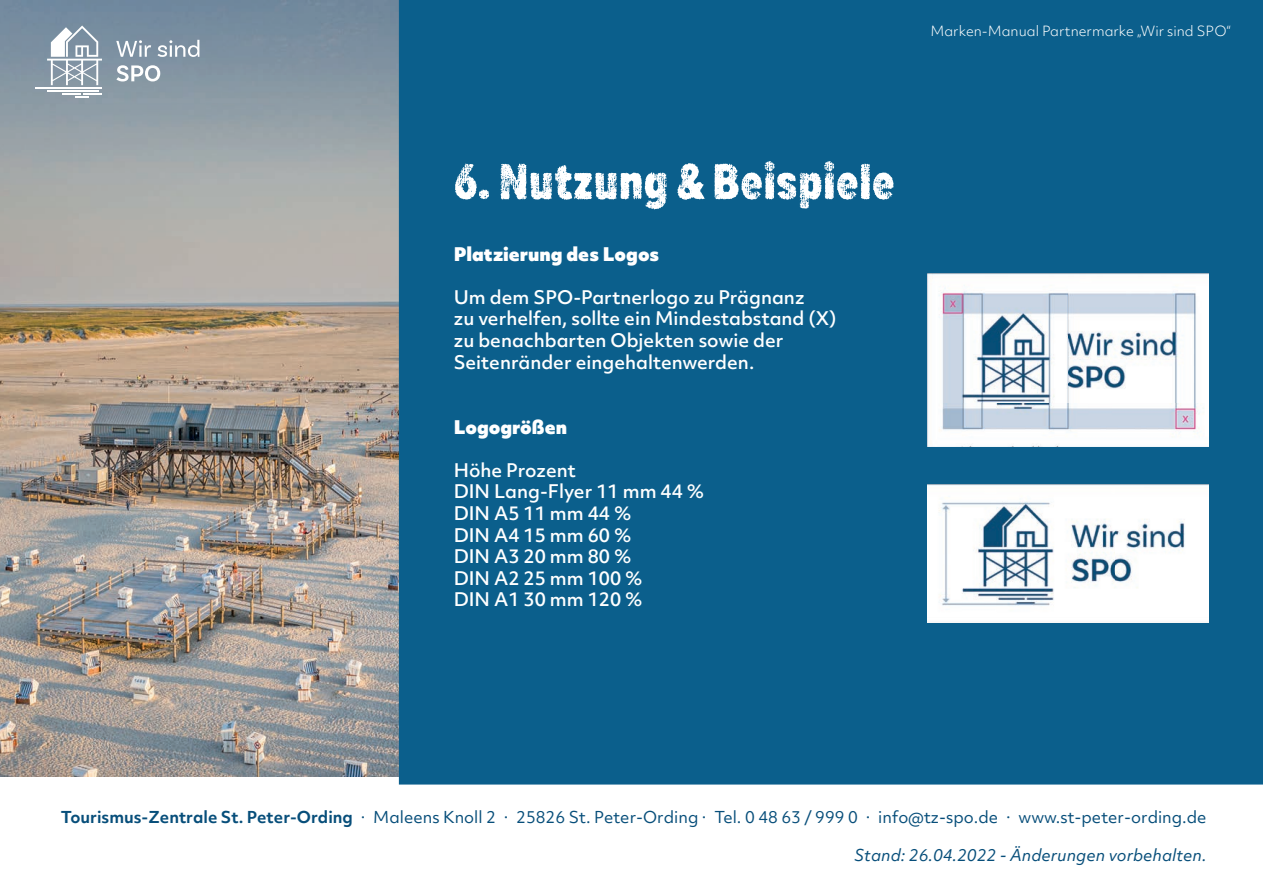
<style>
.page{position:relative;width:1263px;height:893px;background:#fff}
.page>*{position:absolute;margin:0;border:0;box-sizing:border-box;transform-origin:0 0}
.t1{font:900 51px "Draft Natural F";color:#fff}
.t2{font:500 18px/21.6px "Objektiv Mk 2";color:#fff}
.t3{font:900 18px "Objektiv Mk 2";color:#fff}
.t4{font:15.75px "Objektiv Mk 2";color:#074e7a}
.t5{font:italic 15.75px "Objektiv Mk 2";color:#074e7a}
.t6{font:300 13.5px "Objektiv Mk 2";color:#fff}
.s1{font-weight:700}
</style>
<div class="page">
<img style="left:0;top:0;width:399px;height:776px">
<div style="left:399px;top:0;width:864px;height:784px;background:#0b5f8c"></div>
<hr style="left:36px;top:87px;width:66px;height:2px;background:#fff">
<hr style="left:47px;top:91px;width:51px;height:1px;background:#fff">
<svg style="left:62px;top:94px;width:40px;height:4px"></svg>
<svg style="left:47px;top:26px;width:55px;height:59px"></svg>
<svg style="left:116px;top:40px;width:35px;height:17px"></svg>
<svg style="left:157px;top:40px;width:42px;height:17px"></svg>
<svg style="left:116px;top:65px;width:44px;height:17px"></svg>
<img style="left:927px;top:274px;width:282px;height:172px">
<img style="left:927px;top:485px;width:282px;height:137px">
<p class="t6" style="left:930px;top:22px;width:302px">Marken-Manual Partnermarke „Wir sind SPO“</p>
<h1 class="t1" style="left:454px;top:151px;width:443px">6. Nutzung &amp; Beispiele</h1>
<p class="t3" style="left:454px;top:241px;width:207px">Platzierung des Logos</p>
<p class="t2" style="left:454px;top:286px;width:384px">Um dem SPO-Partnerlogo zu Prägnanz<br>zu verhelfen, sollte ein Mindestabstand (X) zu benachbarten Objekten sowie der Seitenränder eingehaltenwerden.</p>
<p class="t3" style="left:454px;top:414px;width:115px">Logogrößen</p>
<p class="t2" style="left:454px;top:459px;width:252px">Höhe Prozent<br>DIN Lang-Flyer 11 mm 44 %<br>DIN A5 11 mm 44 %<br>DIN A4 15 mm 60 %<br>DIN A3 20 mm 80 %<br>DIN A2 25 mm 100 %<br>DIN A1 30 mm 120 %</p>
<p class="t4" style="left:61px;top:807px;width:1147px"><span class="s1">Tourismus-Zentrale St. Peter-Ording</span> · Maleens Knoll 2 · 25826 St. Peter-Ording · Tel. 0 48 63 / 999 0 · info@tz-spo.de · www.st-peter-ording.de</p>
<p class="t5" style="left:854px;top:844px;width:354px">Stand: 26.04.2022 - Änderungen vorbehalten.</p>
</div>
